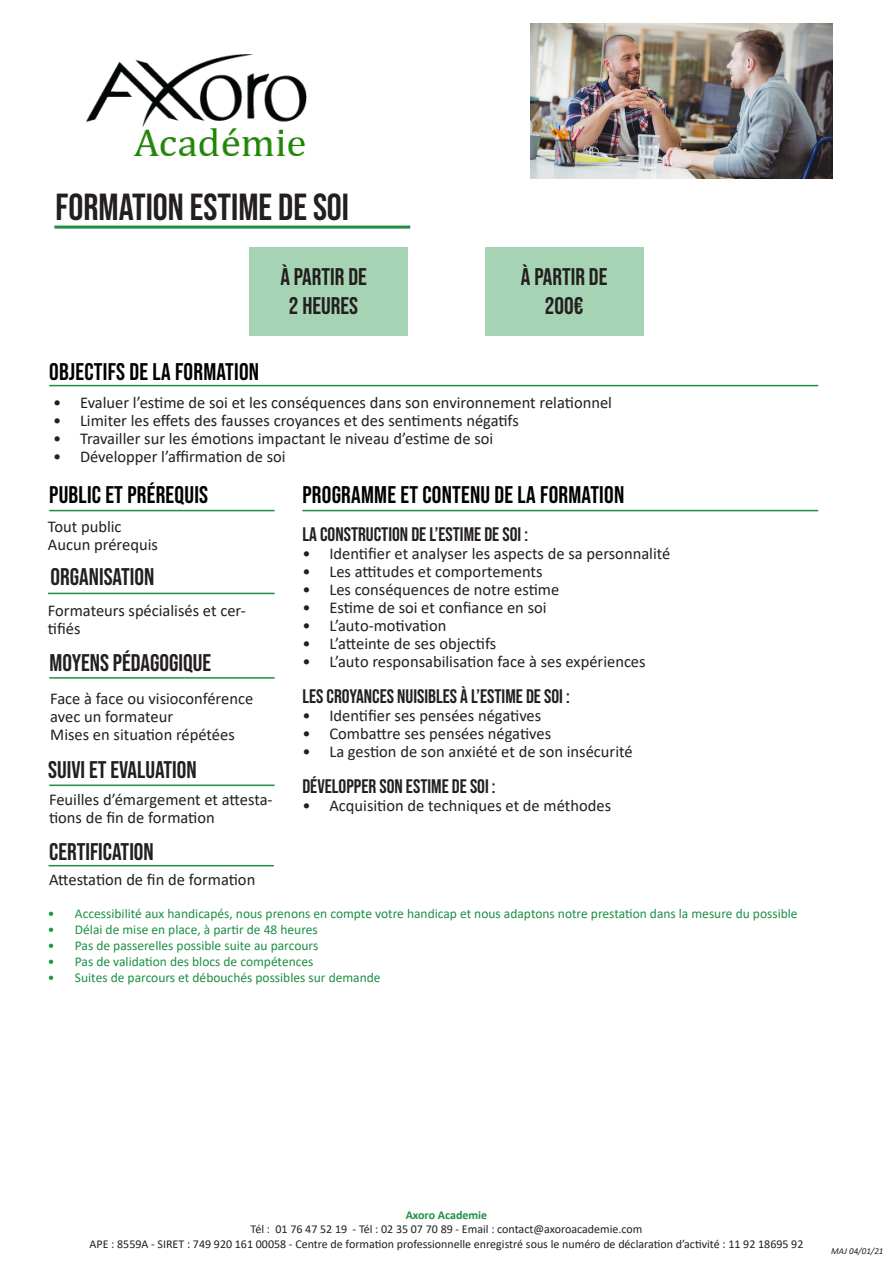
<style>
.page{position:relative;width:893px;height:1263px;background:#fff}
.page>*{position:absolute;margin:0;border:0;box-sizing:border-box;transform-origin:0 0}
.t1{font:37.5px "Bebas Neue";color:#231f20}
.t2{font:24px/28.8px "Bebas Neue";color:#231f20;text-align:center}
.t3{font:24px "Bebas Neue";letter-spacing:.01em;color:#000}
.t4{font:19.5px "Bebas Neue";color:#231f20}
.t5{font:16.5px/18px "Calibri";color:#231f20}
.t6{font:13.5px "Calibri";color:#1d9044}
.t7{font:12px "Calibri";color:#231f20}
.t8{font:700 12px "Calibri";color:#1d9044}
.t9{font:italic 9px "Calibri";color:#231f20}
</style>
<div class="page">
<hr style="left:54px;top:226px;width:356px;height:3px;background:#1d9044">
<hr style="left:49px;top:385px;width:769px;height:1px;background:#1d9044">
<hr style="left:48px;top:593px;width:227px;height:1px;background:#1d9044">
<hr style="left:49px;top:784px;width:226px;height:2px;background:#1d9044">
<hr style="left:49px;top:510px;width:226px;height:1px;background:#1d9044">
<hr style="left:49px;top:677px;width:226px;height:2px;background:#1d9044">
<img style="left:87px;top:55px;width:219px;height:101px">
<hr style="left:302px;top:510px;width:516px;height:1px;background:#1d9044">
<div style="left:250px;top:248px;width:158px;height:88px;background:#a5d3b4"></div>
<div style="left:485px;top:248px;width:158px;height:88px;background:#a5d3b4"></div>
<img style="left:531px;top:24px;width:302px;height:155px">
<hr style="left:49px;top:865px;width:225px;height:1px;background:#1d9044">
<p class="t1" style="left:56px;top:186px;width:295px">FORMATION ESTIME DE SOI</p>
<p class="t3" style="left:49px;top:358px;width:211px">OBJECTIFS DE LA FORMATION</p>
<p class="t2" style="left:280px;top:262px;width:88px">À PARTIR DE<br>2 HEURES</p>
<p class="t2" style="left:521px;top:262px;width:88px">À PARTIR DE<br>200€</p>
<p class="t5" style="left:53px;top:394px;width:560px">• Evaluer l’estime de soi et les conséquences dans son environnement relationnel</p>
<p class="t5" style="left:53px;top:412px;width:467px">• Limiter les effets des fausses croyances et des sentiments négatifs</p>
<p class="t5" style="left:53px;top:430px;width:442px">• Travailler sur les émotions impactant le niveau d’estime de soi</p>
<p class="t5" style="left:53px;top:448px;width:234px">• Développer l’affirmation de soi</p>
<p class="t3" style="left:49px;top:482px;width:160px">PUBLIC ET PRÉREQUIS</p>
<p class="t5" style="left:48px;top:517px;width:75px">Tout public</p>
<p class="t5" style="left:48px;top:535px;width:111px">Aucun prérequis</p>
<p class="t2" style="left:51px;top:562px;width:105px">ORGANISATION</p>
<p class="t5" style="left:48px;top:601px;width:199px">Formateurs spécialisés et cer&shy;tifiés</p>
<p class="t2" style="left:50px;top:648px;width:163px">MOYENS PÉDAGOGIQUE</p>
<p class="t5" style="left:50px;top:689px;width:204px">Face à face ou visioconférence avec un formateur</p>
<p class="t5" style="left:50px;top:725px;width:186px">Mises en situation répétées</p>
<p class="t2" style="left:48px;top:755px;width:150px">SUIVI ET EVALUATION</p>
<p class="t5" style="left:49px;top:790px;width:225px">Feuilles d’émargement et attesta&shy;tions de fin de formation</p>
<p class="t2" style="left:49px;top:837px;width:106px">CERTIFICATION</p>
<p class="t5" style="left:49px;top:870px;width:208px">Attestation de fin de formation</p>
<p class="t3" style="left:302px;top:482px;width:323px">PROGRAMME ET CONTENU DE LA FORMATION</p>
<p class="t4" style="left:302px;top:523px;width:227px">LA CONSTRUCTION DE L’ESTIME DE SOI :</p>
<p class="t5" style="left:302px;top:544px;width:369px">• Identifier et analyser les aspects de sa personnalité</p>
<p class="t5" style="left:302px;top:562px;width:242px">• Les attitudes et comportements</p>
<p class="t5" style="left:302px;top:580px;width:258px">• Les conséquences de notre estime</p>
<p class="t5" style="left:302px;top:598px;width:246px">• Estime de soi et confiance en soi</p>
<p class="t5" style="left:302px;top:616px;width:145px">• L’auto-motivation</p>
<p class="t5" style="left:302px;top:634px;width:195px">• L’atteinte de ses objectifs</p>
<p class="t5" style="left:302px;top:652px;width:345px">• L’auto responsabilisation face à ses expériences</p>
<p class="t4" style="left:302px;top:685px;width:269px">LES CROYANCES NUISIBLES À L’ESTIME DE SOI :</p>
<p class="t5" style="left:302px;top:706px;width:240px">• Identifier ses pensées négatives</p>
<p class="t5" style="left:302px;top:724px;width:250px">• Combattre ses pensées négatives</p>
<p class="t5" style="left:302px;top:742px;width:332px">• La gestion de son anxiété et de son insécurité</p>
<p class="t4" style="left:302px;top:775px;width:195px">DÉVELOPPER SON ESTIME DE SOI :</p>
<p class="t5" style="left:302px;top:796px;width:310px">• Acquisition de techniques et de méthodes</p>
<p class="t6" style="left:48px;top:904px;width:751px">• Accessibilité aux handicapés, nous prenons en compte votre handicap et nous adaptons notre prestation dans la mesure du possible</p>
<p class="t6" style="left:48px;top:920px;width:271px">• Délai de mise en place, à partir de 48 heures</p>
<p class="t6" style="left:48px;top:936px;width:272px">• Pas de passerelles possible suite au parcours</p>
<p class="t6" style="left:48px;top:952px;width:267px">• Pas de validation des blocs de compétences</p>
<p class="t6" style="left:48px;top:968px;width:334px">• Suites de parcours et débouchés possibles sur demande</p>
<p class="t8" style="left:406px;top:1206px;width:83px">Axoro Academie</p>
<p class="t7" style="left:251px;top:1221px;width:393px">Tél : 01 76 47 52 19 - Tél : 02 35 07 70 89 - Email : contact@axoroacademie.com</p>
<p class="t7" style="left:90px;top:1235px;width:715px">APE : 8559A - SIRET : 749 920 161 00058 - Centre de formation professionnelle enregistré sous le numéro de déclaration d’activité : 11 92 18695 92</p>
<p class="t9" style="left:831px;top:1244px;width:54px">MAJ 04/01/21</p>
</div>
